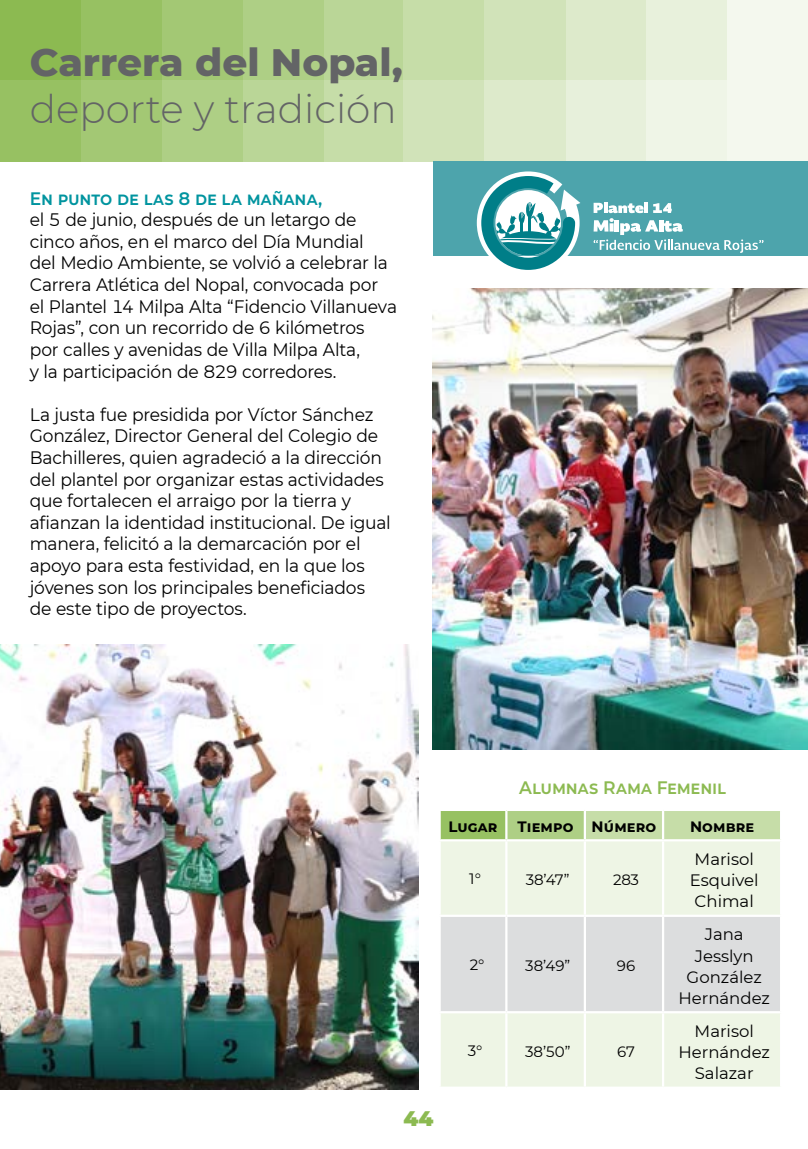
<style>
.page{position:relative;width:808px;height:1149px;background:#fff}
.page>*{position:absolute;margin:0;border:0;box-sizing:border-box;transform-origin:0 0}
.t1{font:300 39px "Montserrat";color:#636466}
.t2{font:800 39px "Montserrat";color:#636466}
.t3{font:900 21px "Montserrat";color:#8cba51}
.t4{font:18px/21.6px "Montserrat";letter-spacing:-.015em;color:#000;scale:.95 1}
.t5{font:600 18px "Montserrat";color:#00949f;scale:.95 1}
.t6{font:600 18px "Montserrat";letter-spacing:-.005em;color:#8cba51;scale:.95 1}
.t7{font:16.5px/21px "Montserrat";color:#000;text-align:center}
.t8{font:15px "Montserrat";letter-spacing:-.01em;color:#000}
.t9{font:700 15px "Montserrat";letter-spacing:.01em;color:#000}
</style>
<div class="page">
<div style="left:566px;top:0;width:80px;height:81px;background:#ddeacb"></div>
<div style="left:646px;top:0;width:81px;height:81px;background:#e8f1dc"></div>
<div style="left:566px;top:80px;width:80px;height:81px;background:#e7f0db"></div>
<div style="left:646px;top:80px;width:81px;height:81px;background:#eff5e7"></div>
<div style="left:727px;top:80px;width:81px;height:81px;background:#f4f8ee"></div>
<div style="left:727px;top:0;width:81px;height:81px;background:#f4f8ee"></div>
<div style="left:0;top:0;width:82px;height:81px;background:#8cba51"></div>
<div style="left:81px;top:0;width:82px;height:81px;background:#97c162"></div>
<div style="left:162px;top:0;width:82px;height:81px;background:#a3c874"></div>
<div style="left:243px;top:0;width:82px;height:81px;background:#aecf85"></div>
<div style="left:324px;top:0;width:82px;height:81px;background:#bad697"></div>
<div style="left:403px;top:0;width:82px;height:81px;background:#c6dda8"></div>
<div style="left:484px;top:0;width:82px;height:81px;background:#d1e3b9"></div>
<div style="left:0;top:80px;width:82px;height:81px;background:#97c162"></div>
<div style="left:81px;top:80px;width:82px;height:81px;background:#a3c874"></div>
<div style="left:162px;top:80px;width:82px;height:81px;background:#aecf85"></div>
<div style="left:243px;top:80px;width:82px;height:81px;background:#bad697"></div>
<div style="left:324px;top:80px;width:82px;height:81px;background:#c6dda8"></div>
<div style="left:403px;top:80px;width:82px;height:81px;background:#d1e3b9"></div>
<div style="left:484px;top:80px;width:82px;height:81px;background:#ddeacb"></div>
<div style="left:440px;top:809px;width:66px;height:31px;background:#97c162"></div>
<div style="left:506px;top:809px;width:79px;height:31px;background:#aecf85"></div>
<div style="left:586px;top:811px;width:194px;height:27px;background:#c6dda8"></div>
<div style="left:441px;top:841px;width:339px;height:245px;background:#eef5e5"></div>
<div style="left:441px;top:916px;width:339px;height:94px;background:#dcddde"></div>
<hr style="left:438px;top:808px;width:68px;height:2px;background:#fff">
<hr style="left:438px;top:810px;width:3px;height:28px;background:#fff">
<hr style="left:506px;top:808px;width:79px;height:2px;background:#fff">
<hr style="left:505px;top:810px;width:2px;height:28px;background:#fff">
<hr style="left:584px;top:810px;width:2px;height:28px;background:#fff">
<hr style="left:662px;top:810px;width:2px;height:28px;background:#fff">
<hr style="left:438px;top:838px;width:68px;height:3px;background:#fff">
<hr style="left:438px;top:914px;width:68px;height:2px;background:#fff">
<hr style="left:505px;top:916px;width:2px;height:94px;background:#fff">
<hr style="left:584px;top:916px;width:2px;height:94px;background:#fff">
<hr style="left:662px;top:916px;width:2px;height:94px;background:#fff">
<hr style="left:505px;top:841px;width:2px;height:73px;background:#fff">
<hr style="left:506px;top:838px;width:79px;height:3px;background:#fff">
<hr style="left:506px;top:914px;width:79px;height:2px;background:#fff">
<hr style="left:584px;top:841px;width:2px;height:73px;background:#fff">
<hr style="left:585px;top:914px;width:78px;height:2px;background:#fff">
<hr style="left:663px;top:914px;width:119px;height:2px;background:#fff">
<hr style="left:662px;top:841px;width:2px;height:73px;background:#fff">
<hr style="left:506px;top:1010px;width:79px;height:3px;background:#fff">
<hr style="left:584px;top:1013px;width:2px;height:73px;background:#fff">
<hr style="left:585px;top:1010px;width:78px;height:3px;background:#fff">
<hr style="left:663px;top:1010px;width:119px;height:3px;background:#fff">
<hr style="left:662px;top:1013px;width:2px;height:73px;background:#fff">
<hr style="left:438px;top:1010px;width:68px;height:3px;background:#fff">
<hr style="left:505px;top:1013px;width:2px;height:73px;background:#fff">
<img style="left:433px;top:288px;width:375px;height:461px">
<img style="left:0;top:644px;width:418px;height:445px">
<div style="left:433px;top:161px;width:374px;height:95px;background:#4da4ac"></div>
<svg style="left:594px;top:202px;width:169px;height:51px"></svg>
<svg style="left:477px;top:171px;width:103px;height:99px"></svg>
<h1 class="t2" style="left:30px;top:34px;width:374px">Carrera del Nopal,</h1>
<h1 class="t1" style="left:30px;top:82px;width:368px">deporte y tradición</h1>
<p class="t5" style="left:30px;top:185px;width:309px">En punto de las 8 de la mañana,</p>
<p class="t4" style="left:30px;top:208px;width:388px">el 5 de junio, después de un letargo de cinco años, en el marco del Día Mundial<br>del Medio Ambiente, se volvió a celebrar la Carrera Atlética del Nopal, convocada por el Plantel 14 Milpa Alta “Fidencio Villanueva Rojas”, con un recorrido de 6 kilómetros por calles y avenidas de Villa Milpa Alta,<br>y la participación de 829 corredores.</p>
<p class="t4" style="left:30px;top:403px;width:382px">La justa fue presidida por Víctor Sánchez González, Director General del Colegio de Bachilleres, quien agradeció a la dirección del plantel por organizar estas actividades que fortalecen el arraigo por la tierra y afianzan la identidad institucional. De igual manera, felicitó a la demarcación por el apoyo para esta festividad, en la que los jóvenes son los principales beneficiados de este tipo de proyectos.</p>
<p class="t3" style="left:403px;top:1102px;width:31px">44</p>
<p class="t6" style="left:519px;top:774px;width:219px">Alumnas Rama Femenil</p>
<p class="t9" style="left:448px;top:816px;width:51px">Lugar</p>
<p class="t9" style="left:518px;top:816px;width:140px">Tiempo Número</p>
<p class="t9" style="left:690px;top:816px;width:66px">Nombre</p>
<p class="t8" style="left:469px;top:868px;width:13px">1°</p>
<p class="t8" style="left:526px;top:869px;width:45px">38’47”</p>
<p class="t8" style="left:613px;top:869px;width:27px">283</p>
<p class="t8" style="left:470px;top:954px;width:16px">2°</p>
<p class="t8" style="left:525px;top:955px;width:47px">38’49”</p>
<p class="t8" style="left:617px;top:955px;width:20px">96</p>
<p class="t8" style="left:468px;top:1040px;width:16px">3°</p>
<p class="t8" style="left:525px;top:1041px;width:47px">38’50”</p>
<p class="t8" style="left:617px;top:1041px;width:19px">67</p>
<p class="t7" style="left:690px;top:847px;width:70px;text-align:left">Marisol<br>Esquivel<br>Chimal</p>
<p class="t7" style="left:678px;top:923px;width:93px">Jana<br>Jesslyn<br>González<br>Hernández</p>
<p class="t7" style="left:678px;top:1019px;width:93px">Marisol<br>Hernández<br>Salazar</p>
</div>
